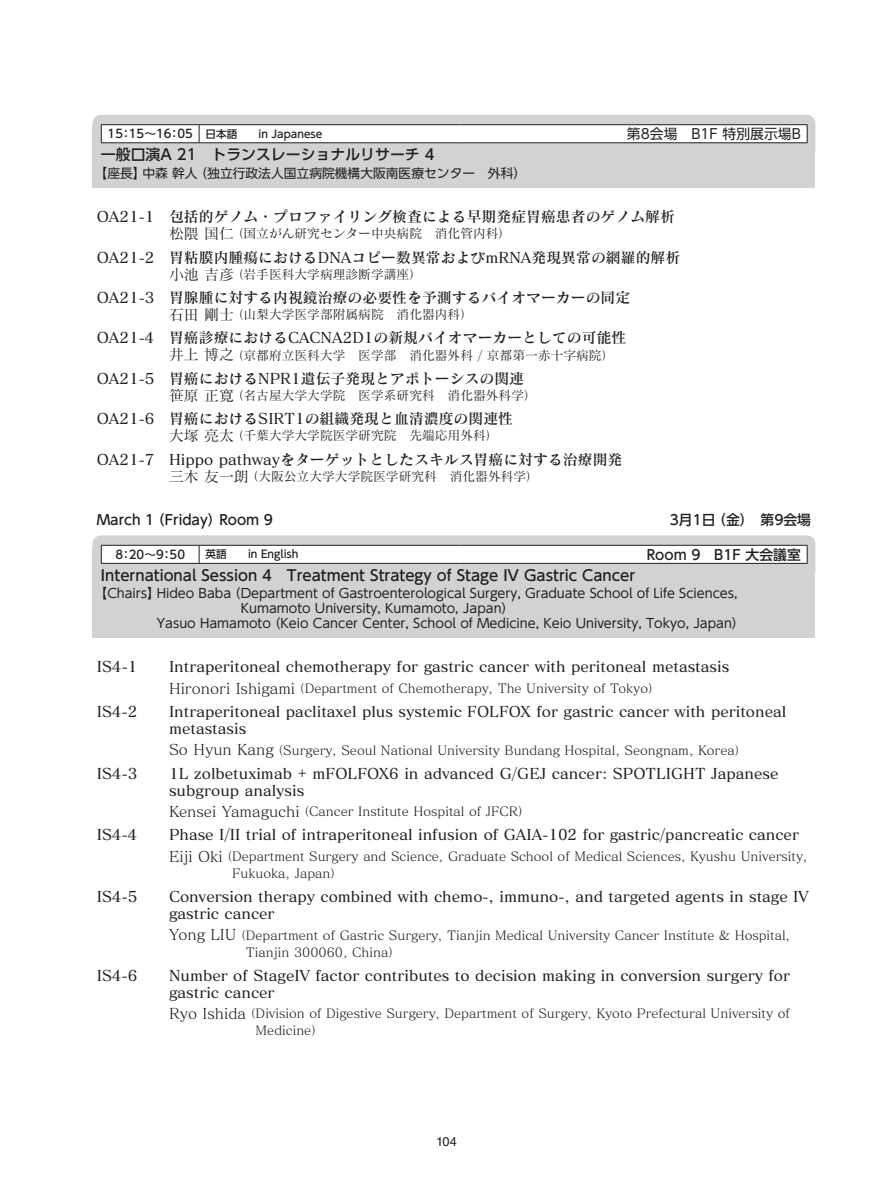
<style>
.page{position:relative;width:893px;height:1178px;background:#fff}
.page>*{position:absolute;margin:0;border:0;box-sizing:border-box;transform-origin:0 0}
.t1{font:14.85px/17px "Matisse Pro N DB";color:#231f20}
.t2{font:500 14.85px "UD Shin Go Pr 6 N";color:#231f20}
.t3{font:500 13.8px "UD Shin Go Pr 6 N";color:#231f20}
.t4{font:13.8px "UD Shin Go Pr 6 N";color:#231f20}
.t5{font:12.75px/17px "Matisse Pro N M";color:#231f20}
.t6{font:12.75px "UD Shin Go Pr 6 N";color:#231f20}
.t7{font:12.75px "Helvetica LT Std";color:#231f20}
.t8{font:500 11.7px "UD Shin Go Pr 6 N";color:#231f20}
.t9{font:500 10.65px "UD Shin Go Pr 6 N";color:#231f20}
.s1{font-size:11.7px}
.s2{font-size:14.85px}
</style>
<div class="page">
<div style="left:92px;top:145px;width:723px;height:43px;background:#d1d2d4"></div>
<div style="left:92px;top:566px;width:723px;height:57px;background:#d1d2d4"></div>
<div style="left:92px;top:595px;width:723px;height:43px;background:#d1d2d4"></div>
<svg style="left:92px;top:115px;width:723px;height:30px"></svg>
<hr style="left:461px;top:142px;width:346px;height:1px;background:#231f20">
<svg style="left:92px;top:535px;width:723px;height:31px"></svg>
<hr style="left:461px;top:563px;width:346px;height:1px;background:#231f20">
<p class="t9" style="left:108px;top:125px;width:216px"><span class="s1">15：15～16：05</span> 日本語　　in Japanese</p>
<p class="t4" style="left:627px;top:123px;width:175px">第8会場　B1F 特別展示場B</p>
<p class="t2" style="left:101px;top:143px;width:335px">一般口演A 21　トランスレーショナルリサーチ 4</p>
<p class="t6" style="left:95px;top:163px;width:433px">【座長】中森 幹人（独立行政法人国立病院機構大阪南医療センター　外科）</p>
<p class="t1" style="left:97px;top:208px;width:580px">OA21-1 包括的ゲノム・プロファイリング検査による早期発症胃癌患者のゲノム解析</p>
<p class="t5" style="left:169px;top:225px;width:344px"><span class="s2">松隈 国仁</span>（国立がん研究センター中央病院　消化管内科）</p>
<p class="t1" style="left:97px;top:248px;width:585px">OA21-2 胃粘膜内腫瘍におけるDNAコピー数異常およびmRNA発現異常の網羅的解析</p>
<p class="t5" style="left:169px;top:265px;width:255px"><span class="s2">小池 吉彦</span>（岩手医科大学病理診断学講座）</p>
<p class="t1" style="left:97px;top:288px;width:535px">OA21-3 胃腺腫に対する内視鏡治療の必要性を予測するバイオマーカーの同定</p>
<p class="t5" style="left:169px;top:306px;width:306px"><span class="s2">石田 剛士</span>（山梨大学医学部附属病院　消化器内科）</p>
<p class="t1" style="left:97px;top:329px;width:531px">OA21-4 胃癌診療におけるCACNA2D1の新規バイオマーカーとしての可能性</p>
<p class="t5" style="left:169px;top:346px;width:447px"><span class="s2">井上 博之</span>（京都府立医科大学　医学部　消化器外科 / 京都第一赤十字病院）</p>
<p class="t1" style="left:97px;top:369px;width:429px">OA21-5 胃癌におけるNPR1遺伝子発現とアポトーシスの関連</p>
<p class="t5" style="left:169px;top:386px;width:369px"><span class="s2">笹原 正寛</span>（名古屋大学大学院　医学系研究科　消化器外科学）</p>
<p class="t1" style="left:97px;top:410px;width:418px">OA21-6 胃癌におけるSIRT1の組織発現と血清濃度の関連性</p>
<p class="t5" style="left:169px;top:427px;width:331px"><span class="s2">大塚 亮太</span>（千葉大学大学院医学研究院　先端応用外科）</p>
<p class="t1" style="left:97px;top:450px;width:527px">OA21-7 Hippo pathwayをターゲットとしたスキルス胃癌に対する治療開発</p>
<p class="t5" style="left:169px;top:467px;width:371px"><span class="s2">三木 友一朗</span>（大阪公立大学大学院医学研究科　消化器外科学）</p>
<p class="t3" style="left:97px;top:509px;width:178px">March 1（Friday）Room 9</p>
<p class="t3" style="left:670px;top:509px;width:143px">3月1日（金）　第9会場</p>
<p class="t8" style="left:115px;top:545px;width:71px">8：20～9：50</p>
<p class="t9" style="left:205px;top:546px;width:94px">英語　　in English</p>
<p class="t3" style="left:647px;top:543px;width:155px">Room 9　B1F 大会議室</p>
<p class="t2" style="left:101px;top:563px;width:536px">International Session 4　Treatment Strategy of Stage IV Gastric Cancer</p>
<p class="t6" style="left:95px;top:583px;width:644px">【Chairs】Hideo Baba（Department of Gastroenterological Surgery, Graduate School of Life Sciences,</p>
<p class="t6" style="left:241px;top:598px;width:275px">Kumamoto University, Kumamoto, Japan）</p>
<p class="t6" style="left:157px;top:613px;width:589px">Yasuo Hamamoto（Keio Cancer Center, School of Medicine, Keio University, Tokyo, Japan）</p>
<p class="t1" style="left:97px;top:658px;width:42px">IS4-1</p>
<p class="t1" style="left:169px;top:658px;width:562px">Intraperitoneal chemotherapy for gastric cancer with peritoneal metastasis</p>
<p class="t5" style="left:169px;top:679px;width:493px"><span class="s2">Hironori Ishigami</span>（Department of Chemotherapy, The University of Tokyo）</p>
<p class="t1" style="left:97px;top:703px;width:42px">IS4-2</p>
<p class="t1" style="left:169px;top:703px;width:619px">Intraperitoneal paclitaxel plus systemic FOLFOX for gastric cancer with peritoneal metastasis</p>
<p class="t5" style="left:169px;top:741px;width:580px"><span class="s2">So Hyun Kang</span>（Surgery, Seoul National University Bundang Hospital, Seongnam, Korea）</p>
<p class="t1" style="left:97px;top:764px;width:42px">IS4-3</p>
<p class="t1" style="left:169px;top:764px;width:611px">1L zolbetuximab + mFOLFOX6 in advanced G/GEJ cancer: SPOTLIGHT Japanese subgroup analysis</p>
<p class="t5" style="left:169px;top:803px;width:363px"><span class="s2">Kensei Yamaguchi</span>（Cancer Institute Hospital of JFCR）</p>
<p class="t1" style="left:97px;top:826px;width:42px">IS4-4</p>
<p class="t1" style="left:169px;top:826px;width:631px">Phase I/II trial of intraperitoneal infusion of GAIA-102 for gastric/pancreatic cancer</p>
<p class="t5" style="left:232px;top:847px;width:577px;text-indent:-63px"><span class="s2">Eiji Oki</span>（Department Surgery and Science, Graduate School of Medical Sciences, Kyushu University,<br>Fukuoka, Japan）</p>
<p class="t1" style="left:97px;top:888px;width:42px">IS4-5</p>
<p class="t1" style="left:169px;top:888px;width:641px">Conversion therapy combined with chemo-, immuno-, and targeted agents in stage IV gastric cancer</p>
<p class="t5" style="left:246px;top:926px;width:546px;text-indent:-77px"><span class="s2">Yong LIU</span>（Department of Gastric Surgery, Tianjin Medical University Cancer Institute &amp; Hospital,<br>Tianjin 300060, China）</p>
<p class="t1" style="left:97px;top:966px;width:42px">IS4-6</p>
<p class="t1" style="left:169px;top:966px;width:622px">Number of StageIV factor contributes to decision making in conversion surgery for gastric cancer</p>
<p class="t5" style="left:256px;top:1005px;width:536px;text-indent:-87px"><span class="s2">Ryo Ishida</span>（Division of Digestive Surgery, Department of Surgery, Kyoto Prefectural University of<br>Medicine）</p>
<p class="t7" style="left:436px;top:1134px;width:22px">104</p>
</div>
